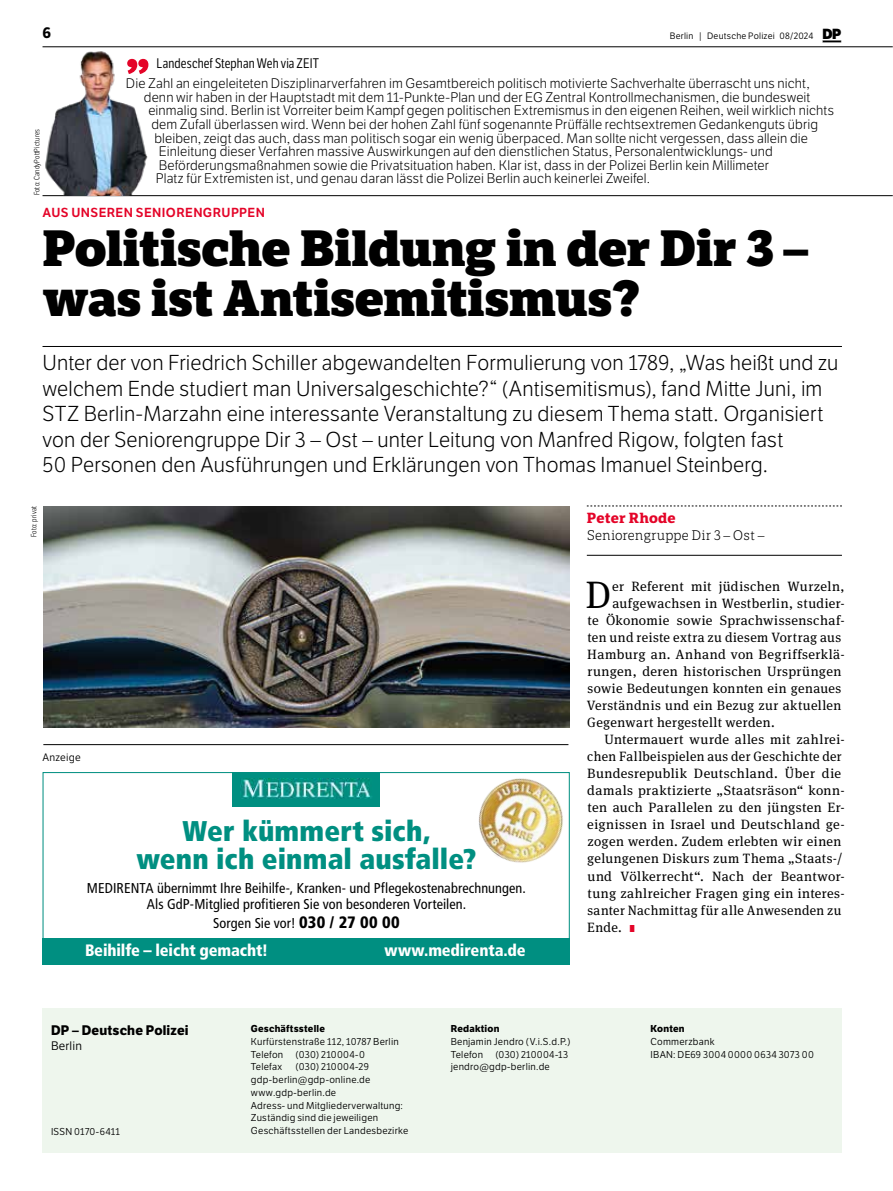
<style>
.page{position:relative;width:893px;height:1191px;background:#fff}
.page>*{position:absolute;margin:0;border:0;box-sizing:border-box;transform-origin:0 0}
.t1{font:52.5px "LFT Etica XB";color:#e40428}
.t2{font:800 49.5px/49.5px "LFT Etica Sheriff";letter-spacing:-.015em;color:#000}
.t3{font:38.25px "Meta Serif Pro";color:#000}
.t4{font:900 condensed 28.5px/28.5px "Frutiger";letter-spacing:.005em;color:#008f81;text-align:center}
.t5{font:21px/25.5px "LFT Etica Lt";letter-spacing:.01em;color:#000}
.t6{font:900 condensed 16.5px "Frutiger";letter-spacing:-.01em;color:#fff}
.t7{font:700 15px "LFT Etica";color:#000}
.t8{font:condensed 14.25px/16.5px "Frutiger";letter-spacing:.005em;color:#000;text-align:center}
.t9{font:700 14.25px "LFT Etica Sheriff";letter-spacing:.01em;color:#e40428}
.t10{font:13.5px "LFT Etica Lt";letter-spacing:.01em;color:#000}
.t11{font:13.5px "Meta Serif Pro";letter-spacing:.03em;color:#000}
.t12{font:13.5px "LFT Etica Condensed";letter-spacing:.01em;color:#000}
.t13{font:300 13.5px "LFT Etica Sheriff";letter-spacing:.005em;color:#000}
.t14{font:700 13.5px "LFT Etica";letter-spacing:.015em;color:#000}
.t15{font:12.75px "LFT Etica SB";letter-spacing:.03em;color:#e40428}
.t16{font:12px "LFT Etica Bk";letter-spacing:.02em;color:#000}
.t17{font:10.5px "LFT Etica Bk";letter-spacing:.02em;color:#000}
.t18{font:9.75px/12.8px "LFT Etica Bk";letter-spacing:.025em;color:#000}
.t19{font:700 9.75px "LFT Etica";letter-spacing:.025em;color:#000}
.t20{font:9px "LFT Etica Bk";letter-spacing:.025em;color:#000}
.t21{font:300 7.5px "LFT Etica Condensed";letter-spacing:.025em;color:#000}
.s1{font-size:9.3px}
.s2{font-family:"LFT Etica XB";font-size:14.25px}
.s3{font-family:"LFT Etica XB";font-size:9.75px;color:#e40428}
.s4{font-weight:900;font-size:16.5px}
</style>
<div class="page">
<svg style="left:822px;top:40px;width:19px;height:2px"></svg>
<hr style="left:43px;top:346px;width:799px;height:1px;background:#000">
<svg style="left:587px;top:506px;width:255px;height:1px"></svg>
<hr style="left:587px;top:555px;width:255px;height:1px;background:#000">
<img style="left:43px;top:506px;width:527px;height:221px">
<hr style="left:43px;top:195px;width:850px;height:1px;background:#000">
<hr style="left:43px;top:47px;width:850px;height:1px;background:#000">
<div style="left:43px;top:938px;width:527px;height:26px;background:#008f81"></div>
<div style="left:232px;top:772px;width:148px;height:34px;background:#008f81"></div>
<img style="left:240px;top:779px;width:132px;height:20px">
<img style="left:457px;top:772px;width:113px;height:112px">
<hr style="left:43px;top:744px;width:525px;height:1px;background:#000">
<div style="left:43px;top:1008px;width:799px;height:144px;background:#eef6ed"></div>
<img style="left:45px;top:51px;width:103px;height:144px">
<p class="t7" style="left:43px;top:23px;width:10px">6</p>
<p class="t20" style="left:670px;top:31px;width:173px">Berlin <span class="s1">|</span> Deutsche Polizei 08/2024 <span class="s2">DP</span></p>
<p class="t21" style="left:32px;top:195px;width:68px;rotate:-90deg">Foto: CandyPottPictures</p>
<p class="t12" style="left:157px;top:55px;width:164px">Landeschef Stephan Weh via ZEIT</p>
<h1 class="t1" style="left:126px;top:14px;width:25px">„</h1>
<p class="t10" style="left:126px;top:76px;width:685px">Die Zahl an eingeleiteten Disziplinarverfahren im Gesamtbereich politisch motivierte Sachverhalte überrascht uns nicht,</p>
<p class="t10" style="left:144px;top:89px;width:668px">denn wir haben in der Hauptstadt mit dem 11-Punkte-Plan und der EG Zentral Kontrollmechanismen, die bundesweit</p>
<p class="t10" style="left:148px;top:103px;width:687px">einmalig sind. Berlin ist Vorreiter beim Kampf gegen politischen Extremismus in den eigenen Reihen, weil wirklich nichts</p>
<p class="t10" style="left:151px;top:116px;width:668px">dem Zufall überlassen wird. Wenn bei der hohen Zahl fünf sogenannte Prüffälle rechtsextremen Gedankenguts übrig</p>
<p class="t10" style="left:154px;top:130px;width:655px">bleiben, zeigt das auch, dass man politisch sogar ein wenig überpaced. Man sollte nicht vergessen, dass allein die</p>
<p class="t10" style="left:159px;top:144px;width:616px">Einleitung dieser Verfahren massive Auswirkungen auf den dienstlichen Status, Personalentwicklungs- und</p>
<p class="t10" style="left:159px;top:157px;width:612px">Beförderungsmaßnahmen sowie die Privatsituation haben. Klar ist, dass in der Polizei Berlin kein Millimeter</p>
<p class="t10" style="left:156px;top:171px;width:496px">Platz für Extremisten ist, und genau daran lässt die Polizei Berlin auch keinerlei Zweifel.</p>
<p class="t15" style="left:43px;top:205px;width:224px">AUS UNSEREN SENIORENGRUPPEN</p>
<h2 class="t2" style="left:43px;top:224px;width:767px">Politische Bildung in der Dir 3 – was ist Antisemitismus?</h2>
<p class="t5" style="left:43px;top:350px;width:797px">Unter der von Friedrich Schiller abgewandelten Formulierung von 1789, „Was heißt und zu welchem Ende studiert man Universalgeschichte?“ (Antisemitismus), fand Mitte Juni, im STZ Berlin-Marzahn eine interessante Veranstaltung zu diesem Thema statt. Organisiert von der Seniorengruppe Dir 3 – Ost – unter Leitung von Manfred Rigow, folgten fast<br>50 Personen den Ausführungen und Erklärungen von Thomas Imanuel Steinberg.</p>
<p class="t9" style="left:587px;top:509px;width:90px">Peter Rhode</p>
<p class="t13" style="left:587px;top:527px;width:179px">Seniorengruppe Dir 3 – Ost –</p>
<h3 class="t3" style="left:585px;top:567px;width:27px">D</h3>
<p class="t11" style="left:612px;top:577px;width:234px">er Referent mit jüdischen Wurzeln,</p>
<p class="t21" style="left:30px;top:537px;width:32px;rotate:-90deg">Foto: privat</p>
<p class="t11" style="left:612px;top:594px;width:234px">aufgewachsen in Westberlin, studier-</p>
<p class="t11" style="left:587px;top:611px;width:259px">te Ökonomie sowie Sprachwissenschaf-</p>
<p class="t11" style="left:587px;top:628px;width:255px">ten und reiste extra zu diesem Vortrag aus</p>
<p class="t11" style="left:587px;top:645px;width:259px">Hamburg an. Anhand von Begriffserklä-</p>
<p class="t11" style="left:587px;top:662px;width:255px">rungen, deren historischen Ursprüngen</p>
<p class="t11" style="left:587px;top:679px;width:255px">sowie Bedeutungen konnten ein genaues</p>
<p class="t11" style="left:587px;top:696px;width:256px">Verständnis und ein Bezug zur aktuellen</p>
<p class="t11" style="left:587px;top:713px;width:189px">Gegenwart hergestellt werden.</p>
<p class="t11" style="left:604px;top:730px;width:242px">Untermauert wurde alles mit zahlrei-</p>
<p class="t11" style="left:587px;top:747px;width:256px">chen Fallbeispielen aus der Geschichte der</p>
<p class="t11" style="left:587px;top:764px;width:255px">Bundesrepublik Deutschland. Über die</p>
<p class="t11" style="left:587px;top:781px;width:259px">damals praktizierte „Staatsräson“ konn-</p>
<p class="t11" style="left:587px;top:798px;width:259px">ten auch Parallelen zu den jüngsten Er-</p>
<p class="t11" style="left:587px;top:815px;width:259px">eignissen in Israel und Deutschland ge-</p>
<p class="t11" style="left:587px;top:832px;width:255px">zogen werden. Zudem erlebten wir einen</p>
<p class="t11" style="left:587px;top:849px;width:257px">gelungenen Diskurs zum Thema „Staats-/</p>
<p class="t11" style="left:587px;top:866px;width:259px">und Völkerrecht“. Nach der Beantwor-</p>
<p class="t11" style="left:587px;top:883px;width:259px">tung zahlreicher Fragen ging ein interes-</p>
<p class="t11" style="left:587px;top:900px;width:255px">santer Nachmittag für alle Anwesenden zu</p>
<p class="t11" style="left:587px;top:917px;width:50px">Ende. <span class="s3">I</span></p>
<p class="t17" style="left:43px;top:751px;width:40px">Anzeige</p>
<h3 class="t4" style="left:136px;top:816px;width:341px">Wer kümmert sich,<br>wenn ich einmal ausfalle?</h3>
<p class="t8" style="left:87px;top:879px;width:441px">MEDIRENTA übernimmt Ihre Beihilfe-, Kranken- und Pflegekostenabrechnungen.<br>Als GdP-Mitglied profitieren Sie von besonderen Vorteilen.</p>
<p class="t8" style="left:213px;top:914px;width:188px">Sorgen Sie vor! <span class="s4">030 / 27 00 00</span></p>
<p class="t6" style="left:85px;top:940px;width:185px">Beihilfe – leicht gemacht!</p>
<p class="t6" style="left:385px;top:940px;width:142px">www.medirenta.de</p>
<p class="t14" style="left:51px;top:1021px;width:139px">DP – Deutsche Polizei</p>
<p class="t16" style="left:51px;top:1038px;width:33px">Berlin</p>
<p class="t18" style="left:51px;top:1125px;width:71px">ISSN 0170-6411</p>
<p class="t19" style="left:251px;top:1022px;width:76px">Geschäftsstelle</p>
<p class="t18" style="left:251px;top:1035px;width:149px">Kurfürstenstraße 112, 10787 Berlin<br>Telefon</p>
<p class="t18" style="left:296px;top:1048px;width:71px">(030) 210004-0</p>
<p class="t18" style="left:251px;top:1060px;width:33px">Telefax</p>
<p class="t18" style="left:251px;top:1060px;width:159px;text-indent:45px">(030) 210004-29 gdp-berlin@gdp-online.de www.gdp-berlin.de<br>Adress- und Mitgliederverwaltung:<br>Zuständig sind die jeweiligen<br>Geschäftsstellen der Landesbezirke</p>
<p class="t19" style="left:451px;top:1022px;width:50px">Redaktion</p>
<p class="t18" style="left:451px;top:1035px;width:121px">Benjamin Jendro (V.i.S.d.P.)<br>Telefon</p>
<p class="t18" style="left:451px;top:1048px;width:119px;text-indent:45px">(030) 210004-13 jendro@gdp-berlin.de</p>
<p class="t19" style="left:651px;top:1022px;width:35px">Konten</p>
<p class="t18" style="left:651px;top:1035px;width:165px">Commerzbank<br>IBAN: DE69 3004 0000 0634 3073 00</p>
</div>
